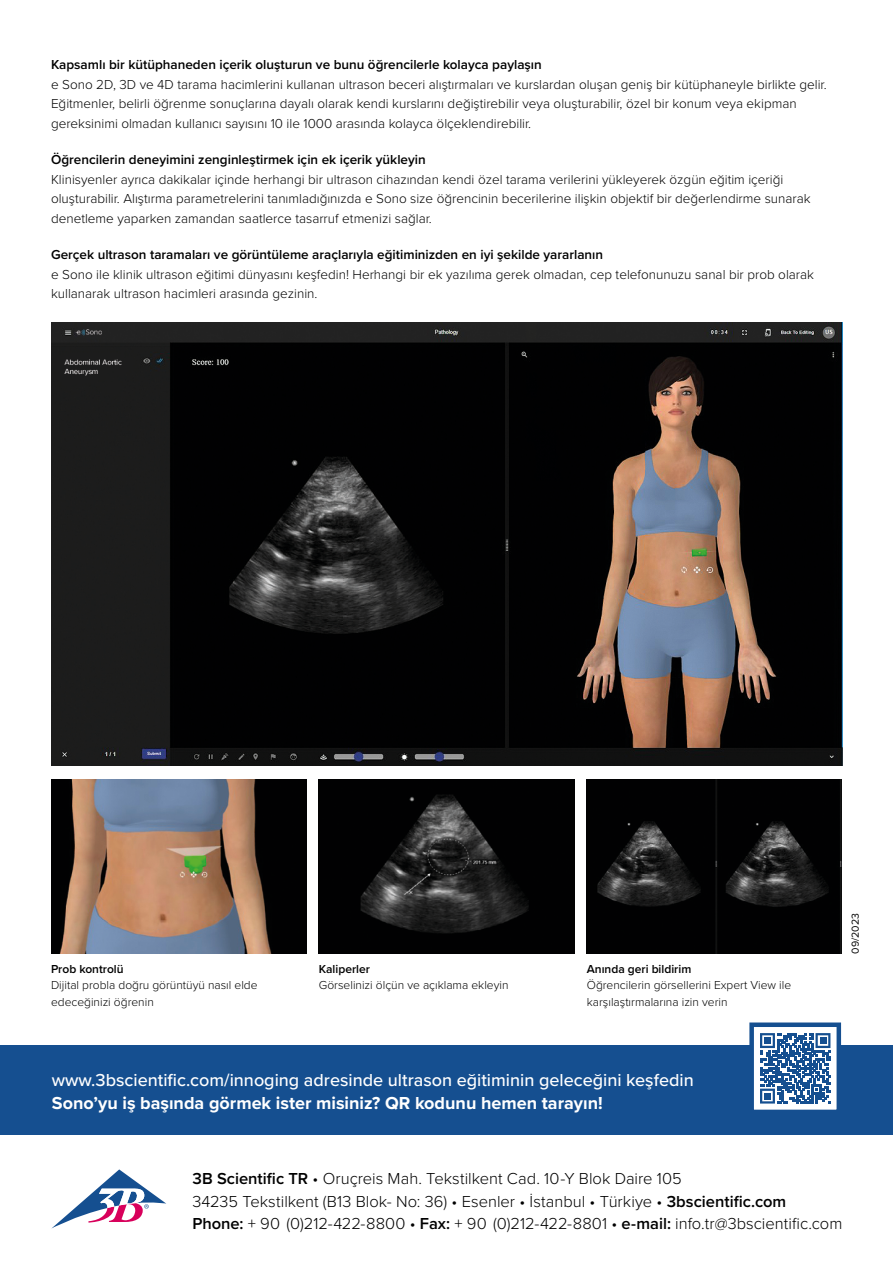
<style>
.page{position:relative;width:893px;height:1263px;background:#fff}
.page>*{position:absolute;margin:0;border:0;box-sizing:border-box;transform-origin:0 0}
.t1{font:500 18px "Proxima Nova";color:#fff}
.t2{font:700 18px "Proxima Nova";color:#fff}
.t3{font:300 16.5px/22.5px "Proxima Nova";color:#000}
.t4{font:300 13.5px/19.5px "Proxima Nova";color:#000}
.t5{font:600 13.5px "Proxima Nova";color:#000}
.t6{font:300 12px/16.5px "Proxima Nova";color:#000}
.t7{font:600 12px "Proxima Nova";color:#000}
.t8{font:10.5px "Proxima Nova";color:#000}
.s1{font-weight:600}
</style>
<div class="page">
<div style="left:0;top:1045px;width:893px;height:90px;background:#154f90"></div>
<div style="left:752px;top:1025px;width:87px;height:87px;background:#fff"></div>
<svg style="left:760px;top:1033px;width:70px;height:70px"></svg>
<div style="left:764px;top:1037px;width:7px;height:7px;background:#154f90"></div>
<div style="left:820px;top:1037px;width:6px;height:7px;background:#154f90"></div>
<div style="left:764px;top:1093px;width:7px;height:6px;background:#154f90"></div>
<div style="left:749px;top:1022px;width:92px;height:92px;border:4px solid #154f90"></div>
<img style="left:51px;top:322px;width:791px;height:444px">
<img style="left:51px;top:779px;width:255px;height:175px">
<img style="left:319px;top:779px;width:255px;height:175px">
<img style="left:587px;top:779px;width:255px;height:175px">
<svg style="left:52px;top:1169px;width:114px;height:59px"></svg>
<p class="t5" style="left:51px;top:55px;width:492px">Kapsamlı bir kütüphaneden içerik oluşturun ve bunu öğrencilerle kolayca paylaşın</p>
<p class="t4" style="left:51px;top:74px;width:777px">e Sono 2D, 3D ve 4D tarama hacimlerini kullanan ultrason beceri alıştırmaları ve kurslardan oluşan geniş bir kütüphaneyle birlikte gelir.<br>Eğitmenler, belirli öğrenme sonuçlarına dayalı olarak kendi kurslarını değiştirebilir veya oluşturabilir, özel bir konum veya ekipman gereksinimi olmadan kullanıcı sayısını 10 ile 1000 arasında kolayca ölçeklendirebilir.</p>
<p class="t5" style="left:51px;top:150px;width:376px">Öğrencilerin deneyimini zenginleştirmek için ek içerik yükleyin</p>
<p class="t4" style="left:51px;top:169px;width:761px">Klinisyenler ayrıca dakikalar içinde herhangi bir ultrason cihazından kendi özel tarama verilerini yükleyerek özgün eğitim içeriği oluşturabilir. Alıştırma parametrelerini tanımladığınızda e Sono size öğrencinin becerilerine ilişkin objektif bir değerlendirme sunarak denetleme yaparken zamandan saatlerce tasarruf etmenizi sağlar.</p>
<p class="t5" style="left:51px;top:245px;width:554px">Gerçek ultrason taramaları ve görüntüleme araçlarıyla eğitiminizden en iyi şekilde yararlanın</p>
<p class="t4" style="left:51px;top:264px;width:764px">e Sono ile klinik ultrason eğitimi dünyasını keşfedin! Herhangi bir ek yazılıma gerek olmadan, cep telefonunuzu sanal bir prob olarak kullanarak ultrason hacimleri arasında gezinin.</p>
<p class="t7" style="left:51px;top:960px;width:74px">Prob kontrolü</p>
<p class="t6" style="left:51px;top:976px;width:208px">Dijital probla doğru görüntüyü nasıl elde edeceğinizi öğrenin</p>
<p class="t7" style="left:319px;top:960px;width:53px">Kaliperler</p>
<p class="t6" style="left:319px;top:976px;width:191px">Görselinizi ölçün ve açıklama ekleyin</p>
<p class="t7" style="left:587px;top:960px;width:106px">Anında geri bildirim</p>
<p class="t6" style="left:587px;top:976px;width:206px">Öğrencilerin görsellerini Expert View ile karşılaştırmalarına izin verin</p>
<p class="t8" style="left:847px;top:954px;width:42px;rotate:-90deg">09/2023</p>
<h1 class="t1" style="left:52px;top:1066px;width:643px">www.3bscientific.com/innoging adresinde ultrason eğitiminin geleceğini keşfedin</h1>
<h1 class="t2" style="left:52px;top:1089px;width:552px">Sono’yu iş başında görmek ister misiniz? QR kodunu hemen tarayın!</h1>
<p class="t3" style="left:192px;top:1167px;width:651px"><span class="s1">3B Scientific TR</span> • Oruçreis Mah. Tekstilkent Cad. 10-Y Blok Daire 105<br>34235 Tekstilkent (B13 Blok- No: 36) • Esenler • İstanbul • Türkiye • <span class="s1">3bscientific.com<br>Phone:</span> + 90 (0)212-422-8800 • <span class="s1">Fax:</span> + 90 (0)212-422-8801 • <span class="s1">e-mail:</span> info.tr@3bscientific.com</p>
</div>
